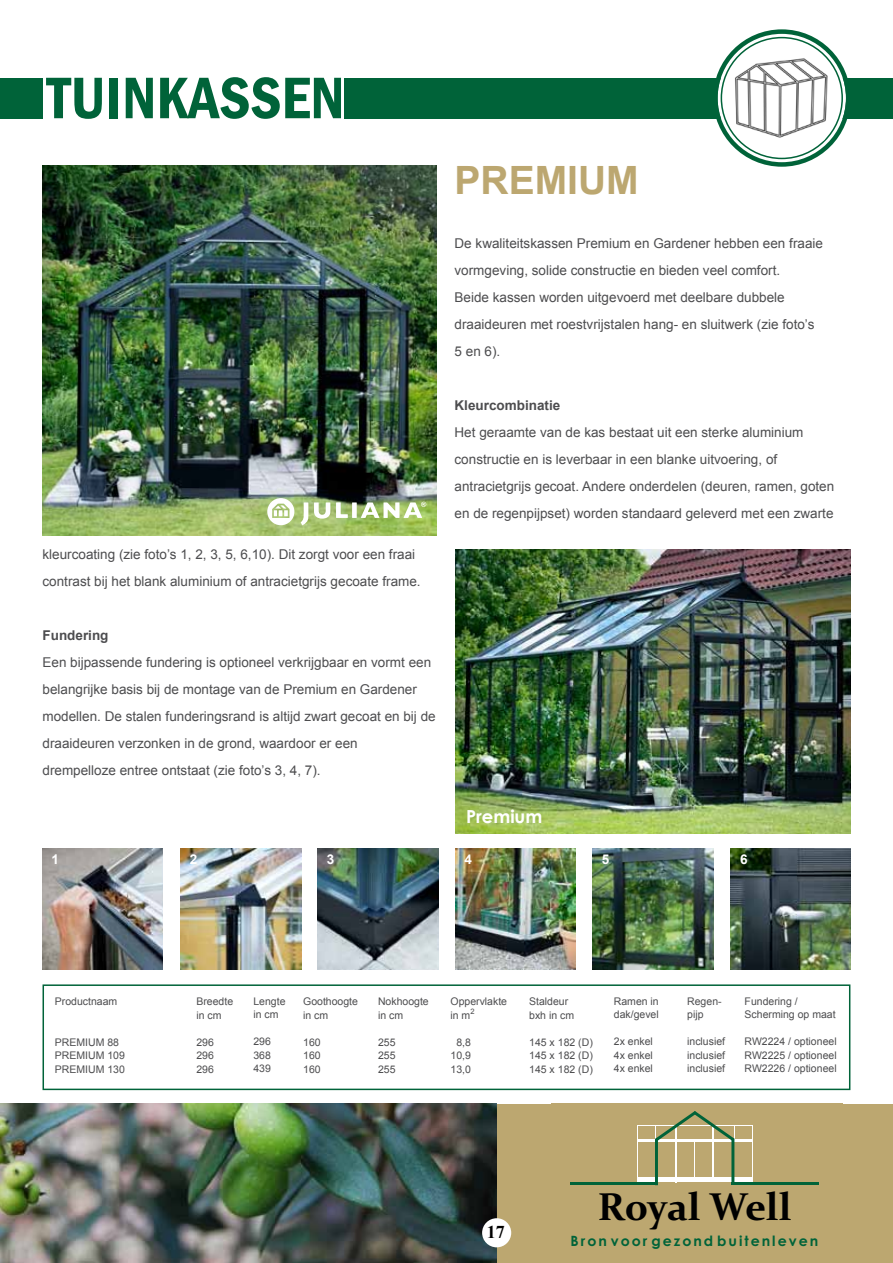
<style>
.page{position:relative;width:893px;height:1263px;background:#fff}
.page>*{position:absolute;margin:0;border:0;box-sizing:border-box;transform-origin:0 0}
.t1{font:600 condensed 60.75px "Franklin Gothic";color:#006339}
.t2{font:700 39px "Constantia";letter-spacing:-.015em;color:#000}
.t3{font:700 39px "Arial";color:#bca770}
.t4{font:700 18px "Century Gothic";color:#fff}
.t5{font:700 18px "Times New Roman";color:#000}
.t6{font:700 14.25px "Century Gothic";letter-spacing:.14em;color:#006339}
.t7{font:13.5px/27px "Arial";color:#4d4d4f}
.t8{font:700 13.5px "Arial";color:#4d4d4f}
.t9{font:700 13.5px "Arial";color:#fff}
.t10{font:10.5px/13.5px "Arial";color:#4d4d4f}
</style>
<div class="page">
<div style="left:0;top:1104px;width:893px;height:159px;background:#bca770"></div>
<hr style="left:712px;top:1126px;width:2px;height:56px;background:#fff">
<hr style="left:637px;top:1139px;width:115px;height:2px;background:#fff">
<div style="left:637px;top:1177px;width:115px;height:5px;background:#fff"></div>
<hr style="left:694px;top:1140px;width:1px;height:40px;background:#fff">
<hr style="left:637px;top:1125px;width:1px;height:59px;background:#fff">
<hr style="left:637px;top:1125px;width:115px;height:1px;background:#fff">
<hr style="left:752px;top:1125px;width:1px;height:60px;background:#fff">
<hr style="left:675px;top:1126px;width:2px;height:56px;background:#fff">
<hr style="left:731px;top:1139px;width:3px;height:45px;background:#006339">
<hr style="left:655px;top:1139px;width:3px;height:46px;background:#006339">
<svg style="left:655px;top:1111px;width:80px;height:30px"></svg>
<hr style="left:570px;top:1182px;width:88px;height:3px;background:#006339">
<hr style="left:731px;top:1182px;width:88px;height:3px;background:#006339">
<div style="left:345px;top:78px;width:548px;height:40px;background:#006339"></div>
<img style="left:43px;top:166px;width:394px;height:369px">
<img style="left:0;top:1104px;width:497px;height:159px">
<div style="left:482px;top:1218px;width:29px;height:29px;background:#fff;border-radius:50%"></div>
<div style="left:0;top:78px;width:43px;height:40px;background:#006339"></div>
<div style="left:43px;top:984px;width:807px;height:106px;border:2px solid #006339"></div>
<svg style="left:718px;top:34px;width:128px;height:128px"></svg>
<div style="left:713px;top:29px;width:137px;height:138px;border:4px solid #006339;border-radius:50%"></div>
<img style="left:724px;top:41px;width:117px;height:116px">
<img style="left:455px;top:549px;width:395px;height:284px">
<img style="left:43px;top:849px;width:120px;height:120px">
<img style="left:455px;top:849px;width:121px;height:120px">
<img style="left:181px;top:849px;width:120px;height:120px">
<img style="left:318px;top:849px;width:120px;height:120px">
<div style="left:352px;top:502px;width:5px;height:16px;background:#fff"></div>
<svg style="left:336px;top:502px;width:12px;height:16px"></svg>
<svg style="left:301px;top:502px;width:29px;height:23px"></svg>
<svg style="left:361px;top:502px;width:65px;height:16px"></svg>
<svg style="left:267px;top:498px;width:27px;height:27px"></svg>
<img style="left:593px;top:849px;width:120px;height:120px">
<img style="left:730px;top:849px;width:120px;height:120px">
<h1 class="t1" style="left:47px;top:57px;width:299px">TUINKASSEN</h1>
<p class="t7" style="left:43px;top:541px;width:380px">kleurcoating (zie foto’s 1, 2, 3, 5, 6,10). Dit zorgt voor een fraai contrast bij het blank aluminium of antracietgrijs gecoate frame.</p>
<p class="t8" style="left:43px;top:626px;width:68px">Fundering</p>
<p class="t7" style="left:43px;top:649px;width:395px">Een bijpassende fundering is optioneel verkrijgbaar en vormt een belangrijke basis bij de montage van de Premium en Gardener modellen. De stalen funderingsrand is altijd zwart gecoat en bij de draaideuren verzonken in de grond, waardoor er een<br>drempelloze entree ontstaat (zie foto’s 3, 4, 7).</p>
<h2 class="t3" style="left:455px;top:155px;width:186px">PREMIUM</h2>
<p class="t7" style="left:455px;top:230px;width:370px">De kwaliteitskassen Premium en Gardener hebben een fraaie vormgeving, solide constructie en bieden veel comfort.<br>Beide kassen worden uitgevoerd met deelbare dubbele draaideuren met roestvrijstalen hang- en sluitwerk (zie foto’s 5 en 6).</p>
<p class="t8" style="left:455px;top:397px;width:107px">Kleurcombinatie</p>
<p class="t7" style="left:455px;top:419px;width:381px">Het geraamte van de kas bestaat uit een sterke aluminium constructie en is leverbaar in een blanke uitvoering, of antracietgrijs gecoat. Andere onderdelen (deuren, ramen, goten en de regenpijpset) worden standaard geleverd met een zwarte</p>
<h3 class="t4" style="left:466px;top:802px;width:78px">Premium</h3>
<p class="t9" style="left:52px;top:851px;width:9px">1</p>
<p class="t9" style="left:190px;top:851px;width:9px">2</p>
<p class="t9" style="left:327px;top:851px;width:9px">3</p>
<p class="t9" style="left:464px;top:851px;width:9px">4</p>
<p class="t9" style="left:602px;top:851px;width:9px">5</p>
<p class="t9" style="left:740px;top:851px;width:9px">6</p>
<p class="t10" style="left:55px;top:995px;width:64px">Productnaam</p>
<p class="t10" style="left:55px;top:1035px;width:72px">PREMIUM 88<br>PREMIUM 109<br>PREMIUM 130</p>
<p class="t10" style="left:196px;top:995px;width:38px">Breedte in cm</p>
<p class="t10" style="left:196px;top:1035px;width:19px;text-align:justify">296<br>296<br>296</p>
<p class="t10" style="left:253px;top:994px;width:34px">Lengte in cm</p>
<p class="t10" style="left:253px;top:1035px;width:19px;text-align:justify">296<br>368<br>439</p>
<p class="t10" style="left:303px;top:995px;width:56px">Goothoogte in cm</p>
<p class="t10" style="left:303px;top:1035px;width:19px;text-align:justify">160<br>160<br>160</p>
<p class="t10" style="left:378px;top:995px;width:52px">Nokhoogte in cm</p>
<p class="t10" style="left:378px;top:1035px;width:19px;text-align:justify">255<br>255<br>255</p>
<p class="t10" style="left:451px;top:995px;width:58px">Oppervlakte in m<sup>2</sup></p>
<p class="t10" style="left:451px;top:1035px;width:22px;text-align:center">8,8<br>10,9<br>13,0</p>
<p class="t10" style="left:529px;top:995px;width:46px">Staldeur bxh in cm</p>
<p class="t10" style="left:529px;top:1035px;width:65px;text-align:justify">145 x 182 (D)<br>145 x 182 (D)<br>145 x 182 (D)</p>
<p class="t10" style="left:614px;top:994px;width:46px">Ramen in dak/gevel</p>
<p class="t10" style="left:614px;top:1035px;width:41px;text-align:justify">2x enkel 4x enkel 4x enkel</p>
<p class="t10" style="left:687px;top:994px;width:36px">Regen&shy;pijp</p>
<p class="t10" style="left:687px;top:1035px;width:39px;text-align:justify">inclusief inclusief inclusief</p>
<p class="t10" style="left:745px;top:994px;width:93px">Fundering /<br>Scherming op maat</p>
<p class="t10" style="left:745px;top:1035px;width:94px;text-align:justify">RW2224 / optioneel RW2225 / optioneel RW2226 / optioneel</p>
<h3 class="t5" style="left:487px;top:1219px;width:19px">17</h3>
<h2 class="t2" style="left:598px;top:1179px;width:195px">Royal Well</h2>
<p class="t6" style="left:571px;top:1230px;width:249px">Bron voor gezond buitenleven</p>
</div>
